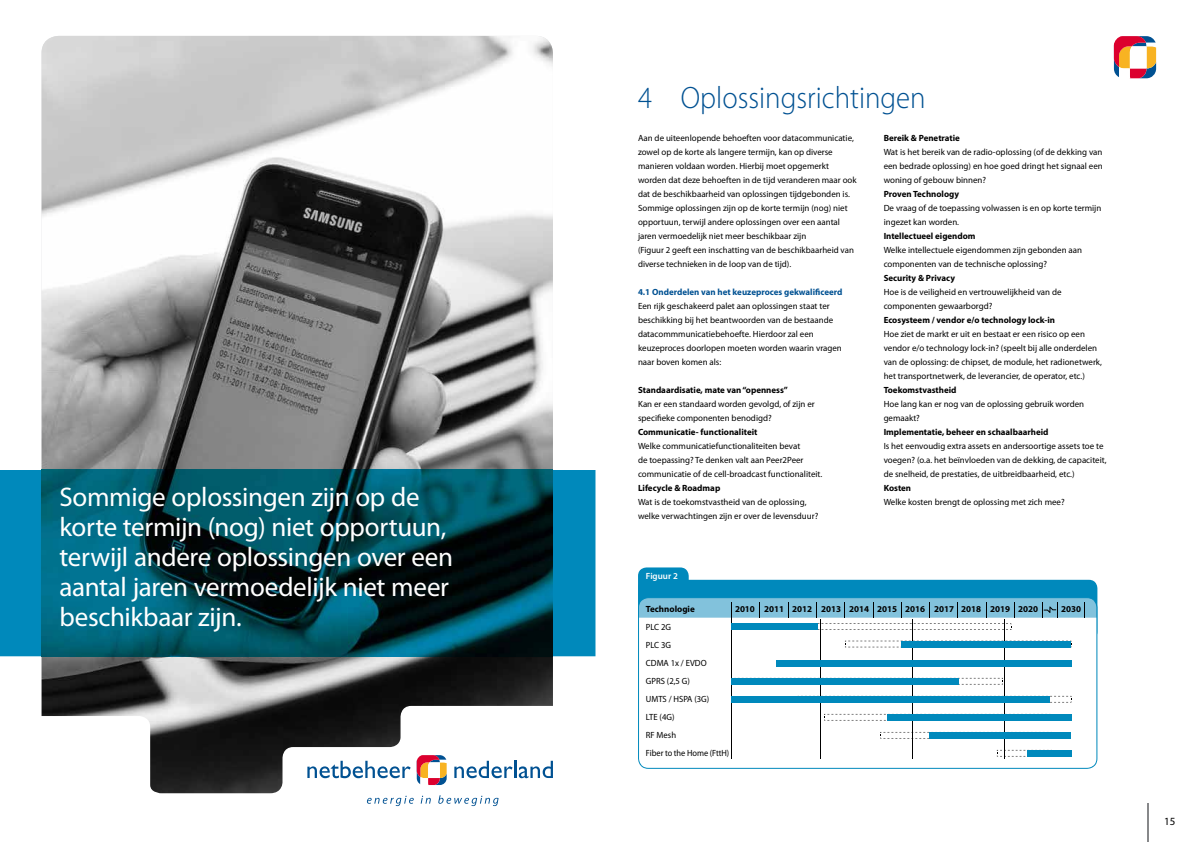
<style>
.page{position:relative;width:1191px;height:842px;background:#fff}
.page>*{position:absolute;margin:0;border:0;box-sizing:border-box;transform-origin:0 0}
.t1{font:300 31px "Myriad Pro";color:#005192;scale:.93 1}
.t2{font:27px/30px "Myriad Pro";letter-spacing:-.01em;color:#fff}
.t3{font:11px "Myriad Pro";color:#000}
.t4{font:9px/14px "Myriad Pro";color:#000}
.t5{font:700 9px "Myriad Pro";color:#000}
.t6{font:9px/18px "Myriad Pro";color:#000;scale:.96 1}
.t7{font:700 9px "Myriad Pro";color:#005192}
.t8{font:600 9px "Myriad Pro";color:#fff}
</style>
<div class="page">
<hr style="left:1147px;top:803px;width:1px;height:39px;background:#87888a">
<svg style="left:1113px;top:36px;width:43px;height:42px"></svg>
<div style="left:638px;top:567px;width:50px;height:61px;background:#0089bc;border-radius:9px"></div>
<img style="left:42px;top:36px;width:511px;height:670px">
<div style="left:0;top:470px;width:595px;height:186px;background:#0089bb"></div>
<img style="left:42px;top:470px;width:511px;height:186px">
<svg style="left:41px;top:706px;width:512px;height:101px"></svg>
<svg style="left:417px;top:755px;width:30px;height:30px"></svg>
<svg style="left:307px;top:761px;width:104px;height:17px"></svg>
<svg style="left:454px;top:761px;width:99px;height:17px"></svg>
<svg style="left:367px;top:796px;width:47px;height:10px"></svg>
<svg style="left:421px;top:796px;width:10px;height:8px"></svg>
<svg style="left:438px;top:795px;width:60px;height:11px"></svg>
<div style="left:638px;top:580px;width:459px;height:60px;background:#0089bc;border-radius:9px"></div>
<svg style="left:638px;top:598px;width:459px;height:171px"></svg>
<hr style="left:731px;top:602px;width:1px;height:157px;background:#000">
<svg style="left:760px;top:602px;width:1px;height:15px"></svg>
<svg style="left:788px;top:602px;width:1px;height:15px"></svg>
<svg style="left:816px;top:602px;width:1px;height:15px"></svg>
<svg style="left:844px;top:602px;width:1px;height:15px"></svg>
<svg style="left:873px;top:602px;width:1px;height:15px"></svg>
<svg style="left:901px;top:602px;width:1px;height:15px"></svg>
<svg style="left:929px;top:602px;width:1px;height:15px"></svg>
<svg style="left:957px;top:602px;width:1px;height:15px"></svg>
<svg style="left:986px;top:602px;width:1px;height:15px"></svg>
<svg style="left:1014px;top:602px;width:1px;height:15px"></svg>
<svg style="left:1084px;top:602px;width:1px;height:15px"></svg>
<hr style="left:820px;top:619px;width:1px;height:140px;background:#000">
<hr style="left:912px;top:619px;width:1px;height:140px;background:#000">
<hr style="left:1004px;top:619px;width:1px;height:140px;background:#000">
<svg style="left:1042px;top:602px;width:16px;height:15px"></svg>
<svg style="left:818px;top:623px;width:193px;height:7px"></svg>
<svg style="left:734px;top:678px;width:269px;height:7px"></svg>
<svg style="left:845px;top:641px;width:226px;height:7px"></svg>
<svg style="left:824px;top:714px;width:63px;height:7px"></svg>
<svg style="left:880px;top:732px;width:49px;height:7px"></svg>
<div style="left:731px;top:623px;width:87px;height:7px;background:#0089bc"></div>
<div style="left:731px;top:678px;width:227px;height:6px;background:#0089bc"></div>
<div style="left:901px;top:641px;width:170px;height:6px;background:#0089bc"></div>
<div style="left:887px;top:714px;width:184px;height:7px;background:#0089bc"></div>
<div style="left:929px;top:732px;width:142px;height:7px;background:#0089bc"></div>
<div style="left:776px;top:660px;width:295px;height:6px;background:#0089bc"></div>
<svg style="left:797px;top:696px;width:275px;height:7px"></svg>
<div style="left:731px;top:696px;width:319px;height:6px;background:#0089bc"></div>
<svg style="left:997px;top:750px;width:55px;height:7px"></svg>
<div style="left:1027px;top:750px;width:44px;height:6px;background:#0089bc"></div>
<h2 class="t2" style="left:60px;top:482px;width:395px">Sommige oplossingen zijn op de korte termijn (nog) niet opportuun, terwijl andere oplossingen over een aantal jaren vermoedelijk niet meer beschikbaar zijn.</h2>
<h1 class="t1" style="left:638px;top:81px;width:311px">4 Oplossingsrichtingen</h1>
<p class="t4" style="left:638px;top:131px;width:220px">Aan de uiteenlopende behoeften voor datacommunicatie, zowel op de korte als langere termijn, kan op diverse manieren voldaan worden. Hierbij moet opgemerkt worden dat deze behoeften in de tijd veranderen maar ook dat de beschikbaarheid van oplossingen tijdgebonden is.<br>Sommige oplossingen zijn op de korte termijn (nog) niet opportuun, terwijl andere oplossingen over een aantal jaren vermoedelijk niet meer beschikbaar zijn<br>(Figuur 2 geeft een inschatting van de beschikbaarheid van diverse technieken in de loop van de tijd).</p>
<p class="t7" style="left:638px;top:286px;width:206px">4.1 Onderdelen van het keuzeproces gekwalificeerd</p>
<p class="t4" style="left:638px;top:299px;width:205px">Een rijk geschakeerd palet aan oplossingen staat ter beschikking bij het beantwoorden van de bestaande datacommmunicatiebehoefte. Hierdoor zal een keuzeproces doorlopen moeten worden waarin vragen naar boven komen als:</p>
<p class="t5" style="left:638px;top:384px;width:151px">Standaardisatie, mate van “openness”</p>
<p class="t4" style="left:638px;top:397px;width:178px">Kan er een standaard worden gevolgd, of zijn er specifieke componenten benodigd?</p>
<p class="t5" style="left:638px;top:426px;width:121px">Communicatie- functionaliteit</p>
<p class="t4" style="left:638px;top:439px;width:186px">Welke communicatiefunctionaliteiten bevat<br>de toepassing? Te denken valt aan Peer2Peer communicatie of de cell-broadcast functionaliteit.</p>
<p class="t5" style="left:638px;top:482px;width:84px">Lifecycle &amp; Roadmap</p>
<p class="t4" style="left:638px;top:495px;width:182px">Wat is de toekomstvastheid van de oplossing, welke verwachtingen zijn er over de levensduur?</p>
<p class="t5" style="left:883px;top:133px;width:78px">Bereik &amp; Penetratie</p>
<p class="t4" style="left:883px;top:145px;width:221px;text-align:justify">Wat is het bereik van de radio-oplossing (of de dekking van een bedrade oplossing) en hoe goed dringt het signaal een woning of gebouw binnen?</p>
<p class="t5" style="left:883px;top:189px;width:77px">Proven Technology</p>
<p class="t4" style="left:883px;top:201px;width:219px">De vraag of de toepassing volwassen is en op korte termijn ingezet kan worden.</p>
<p class="t5" style="left:883px;top:231px;width:93px">Intellectueel eigendom</p>
<p class="t4" style="left:883px;top:243px;width:200px">Welke intellectuele eigendommen zijn gebonden aan componenten van de technische oplossing?</p>
<p class="t5" style="left:883px;top:273px;width:73px">Security &amp; Privacy</p>
<p class="t4" style="left:883px;top:285px;width:179px">Hoe is de veiligheid en vertrouwelijkheid van de componenten gewaarborgd?</p>
<p class="t5" style="left:883px;top:315px;width:173px">Ecosysteem / vendor e/o technology lock-in</p>
<p class="t4" style="left:883px;top:327px;width:220px">Hoe ziet de markt er uit en bestaat er een risico op een vendor e/o technology lock-in? (speelt bij alle onderdelen van de oplossing: de chipset, de module, het radionetwerk, het transportnetwerk, de leverancier, de operator, etc.)</p>
<p class="t5" style="left:883px;top:385px;width:74px">Toekomstvastheid</p>
<p class="t4" style="left:883px;top:397px;width:202px">Hoe lang kan er nog van de oplossing gebruik worden gemaakt?</p>
<p class="t5" style="left:883px;top:427px;width:166px">Implementatie, beheer en schaalbaarheid</p>
<p class="t4" style="left:883px;top:439px;width:224px">Is het eenvoudig extra assets en andersoortige assets toe te voegen? (o.a. het beïnvloeden van de dekking, de capaciteit, de snelheid, de prestaties, de uitbreid baarheid, etc.)</p>
<p class="t5" style="left:883px;top:483px;width:29px">Kosten</p>
<p class="t4" style="left:883px;top:495px;width:182px">Welke kosten brengt de oplossing met zich mee?</p>
<p class="t8" style="left:646px;top:571px;width:33px">Figuur 2</p>
<p class="t5" style="left:646px;top:604px;width:50px">Technologie</p>
<p class="t5" style="left:735px;top:604px;width:304px">2010 2011 2012 2013 2014 2015 2016 2017 2018 2019 2020</p>
<p class="t5" style="left:1061px;top:604px;width:21px">2030</p>
<p class="t6" style="left:646px;top:618px;width:88px">PLC 2G<br>PLC 3G<br>CDMA 1x / EVDO<br>GPRS (2,5 G)<br>UMTS / HSPA (3G)<br>LTE (4G)<br>RF Mesh<br>Fiber to the Home (FttH)</p>
<p class="t3" style="left:1164px;top:815px;width:13px">15</p>
</div>
